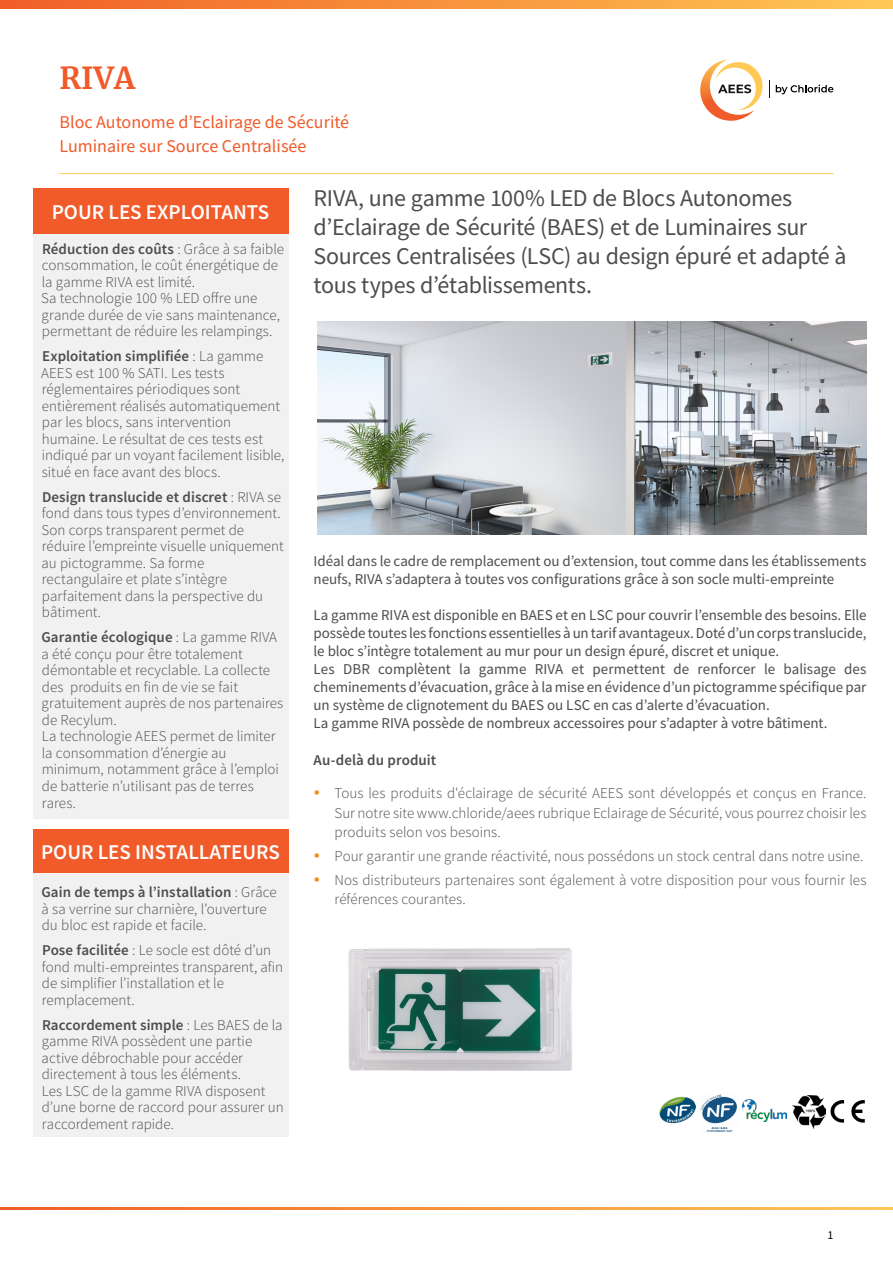
<style>
.page{position:relative;width:893px;height:1263px;background:#fff}
.page>*{position:absolute;margin:0;border:0;box-sizing:border-box;transform-origin:0 0}
.t1{font:700 30px "Merriweather";color:#f15a29}
.t2{font:24px/28.8px "Source Sans Pro";letter-spacing:-.015em;color:#4d4d4f}
.t3{font:600 21px "Source Sans Pro";color:#fff}
.t4{font:18px/24px "Source Sans Pro";color:#f15a29}
.t5{font:300 15px/16.5px "Source Sans Pro";color:#4d4d4f}
.t6{font:15px/18px "Source Sans Pro";letter-spacing:-.005em;color:#4d4d4f}
.t7{font:600 15px "Source Sans Pro";letter-spacing:.005em;color:#4d4d4f}
.t8{font:12px "Source Sans Pro";color:#000}
.s1{font-weight:600}
</style>
<div class="page">
<hr style="left:60px;top:173px;width:773px;height:1px;background:#ffcb58">
<svg style="left:0;top:1207px;width:893px;height:2px;background:#f7933d"></svg>
<svg style="left:0;top:0;width:893px;height:9px;background:#f7933d"></svg>
<div style="left:33px;top:870px;width:255px;height:267px;background:#f1f1f2"></div>
<div style="left:33px;top:829px;width:255px;height:43px;background:#f15a29"></div>
<div style="left:33px;top:234px;width:255px;height:584px;background:#f1f1f2"></div>
<div style="left:33px;top:188px;width:255px;height:46px;background:#f15a29"></div>
<img style="left:318px;top:321px;width:548px;height:213px">
<img style="left:743px;top:1100px;width:43px;height:21px">
<img style="left:830px;top:1100px;width:35px;height:23px">
<img style="left:700px;top:1094px;width:37px;height:38px">
<img style="left:793px;top:1095px;width:32px;height:33px">
<img style="left:659px;top:1096px;width:37px;height:28px">
<img style="left:348px;top:948px;width:224px;height:123px">
<img style="left:700px;top:63px;width:54px;height:58px">
<svg style="left:716px;top:60px;width:47px;height:51px"></svg>
<svg style="left:769px;top:80px;width:1px;height:18px"></svg>
<svg style="left:776px;top:85px;width:57px;height:9px"></svg>
<h1 class="t1" style="left:60px;top:57px;width:77px">RIVA</h1>
<p class="t4" style="left:60px;top:110px;width:291px">Bloc Autonome d’Eclairage de Sécurité<br>Luminaire sur Source Centralisée</p>
<h3 class="t3" style="left:52px;top:198px;width:219px">POUR LES EXPLOITANTS</h3>
<p class="t5" style="left:41px;top:241px;width:244px"><span class="s1">Réduction des coûts</span> : Grâce à sa faible consommation, le coût énergétique de la gamme RIVA est limité.<br>Sa technologie 100 % LED offre une grande durée de vie sans maintenance, permettant de réduire les relampings.</p>
<p class="t5" style="left:41px;top:348px;width:245px"><span class="s1">Exploitation simplifiée</span> : La gamme AEES est 100 % SATI. Les tests réglementaires périodiques sont entièrement réalisés automatiquement par les blocs, sans intervention humaine. Le résultat de ces tests est indiqué par un voyant facilement lisible, situé en face avant des blocs.</p>
<p class="t5" style="left:41px;top:489px;width:244px"><span class="s1">Design translucide et discret</span> : RIVA se fond dans tous types d’environnement.<br>Son corps transparent permet de réduire l’empreinte visuelle uniquement au pictogramme. Sa forme rectangulaire et plate s’intègre parfaitement dans la perspective du bâtiment.</p>
<p class="t5" style="left:41px;top:629px;width:243px"><span class="s1">Garantie écologique</span> : La gamme RIVA a été conçu pour être totalement démontable et recyclable. La collecte des produits en fin de vie se fait gratuitement auprès de nos partenaires de Recylum.<br>La technologie AEES permet de limiter la consommation d’énergie au minimum, notamment grâce à l’emploi de batterie n’utilisant pas de terres rares.</p>
<h3 class="t3" style="left:41px;top:838px;width:240px">POUR LES INSTALLATEURS</h3>
<p class="t5" style="left:41px;top:884px;width:237px"><span class="s1">Gain de temps à l’installation</span> : Grâce à sa verrine sur charnière, l’ouverture du bloc est rapide et facile.</p>
<p class="t5" style="left:42px;top:942px;width:243px"><span class="s1">Pose facilitée</span> : Le socle est dôté d’un fond multi-empreintes transparent, afin de simplifier l’installation et le remplacement.</p>
<p class="t5" style="left:42px;top:1016px;width:244px"><span class="s1">Raccordement simple</span> : Les BAES de la gamme RIVA possèdent une partie active débrochable pour accéder directement à tous les éléments.<br>Les LSC de la gamme RIVA disposent d’une borne de raccord pour assurer un raccordement rapide.</p>
<h2 class="t2" style="left:314px;top:184px;width:535px">RIVA, une gamme 100% LED de Blocs Autonomes d’Eclairage de Sécurité (BAES) et de Luminaires sur Sources Centralisées (LSC) au design épuré et adapté à tous types d’établissements.</h2>
<p class="t6" style="left:314px;top:552px;width:554px">Idéal dans le cadre de remplacement ou d’extension, tout comme dans les établissements neufs, RIVA s’adaptera à toutes vos configurations grâce à son socle multi-empreinte</p>
<p class="t6" style="left:314px;top:606px;width:554px">La gamme RIVA est disponible en BAES et en LSC pour couvrir l’ensemble des besoins. Elle possède toutes les fonctions essentielles à un tarif avantageux. Doté d’un corps translucide, le bloc s’intègre totalement au mur pour un design épuré, discret et unique.<br>Les DBR complètent la gamme RIVA et permettent de renforcer le balisage des cheminements d’évacuation, grâce à la mise en évidence d’un pictogramme spécifique par un système de clignotement du BAES ou LSC en cas d’alerte d’évacuation.<br>La gamme RIVA possède de nombreux accessoires pour s’adapter à votre bâtiment.</p>
<p class="t7" style="left:314px;top:750px;width:124px">Au-delà du produit</p>
<p class="t5" style="left:335px;top:784px;width:533px;line-height:19.5px;text-align:justify">Tous les produits d'éclairage de sécurité AEES sont développés et conçus en France.<br>Sur notre site www.chloride/aees rubrique Eclairage de Sécurité, vous pourrez choisir les produits selon vos besoins.</p>
<p class="t5" style="left:335px;top:844px;width:533px;line-height:23.7px">Pour garantir une grande réactivité, nous possédons un stock central dans notre usine.<br>Nos distributeurs partenaires sont également à votre disposition pour vous fournir les</p>
<p class="t5" style="left:335px;top:891px;width:133px">références courantes.</p>
<p class="t8" style="left:827px;top:1227px;width:7px">1</p>
</div>
